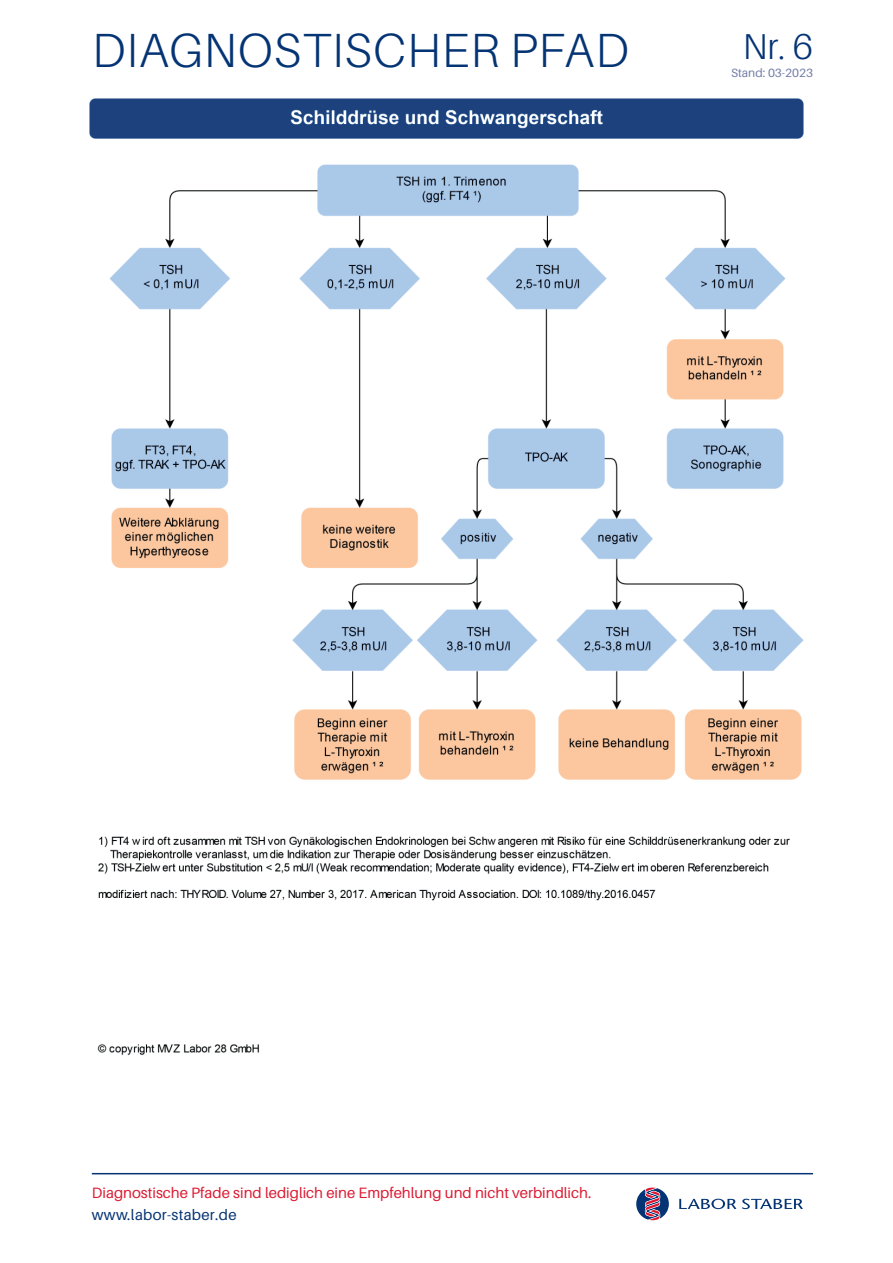
<style>
.page{position:relative;width:893px;height:1263px;background:#fff}
.page>*{position:absolute;margin:0;border:0;box-sizing:border-box;transform-origin:0 0}
.t1{font:300 48px "Aileron";letter-spacing:.02em;color:#053474}
.t2{font:300 36px "Aileron";color:#053474}
.t3{font:15px "Aileron";color:#dc1a32}
.t4{font:15px "Aileron";letter-spacing:.02em;color:#053474}
.t5{font:12px "Aileron";color:#737da9}
</style>
<div class="page">
<svg style="left:679px;top:1199px;width:124px;height:10px"></svg>
<svg style="left:636px;top:1187px;width:33px;height:33px"></svg>
<hr style="left:92px;top:1173px;width:721px;height:1px;background:#053474">
<img style="left:90px;top:98px;width:713px;height:957px">
<h1 class="t1" style="left:92px;top:24px;width:538px">DIAGNOSTISCHER PFAD</h1>
<h2 class="t2" style="left:743px;top:27px;width:72px">Nr. 6</h2>
<p class="t5" style="left:731px;top:66px;width:83px">Stand: 03-2023</p>
<p class="t3" style="left:92px;top:1185px;width:501px">Diagnostische Pfade sind lediglich eine Empfehlung und nicht verbindlich.</p>
<p class="t4" style="left:92px;top:1207px;width:146px">www.labor-staber.de</p>
</div>
